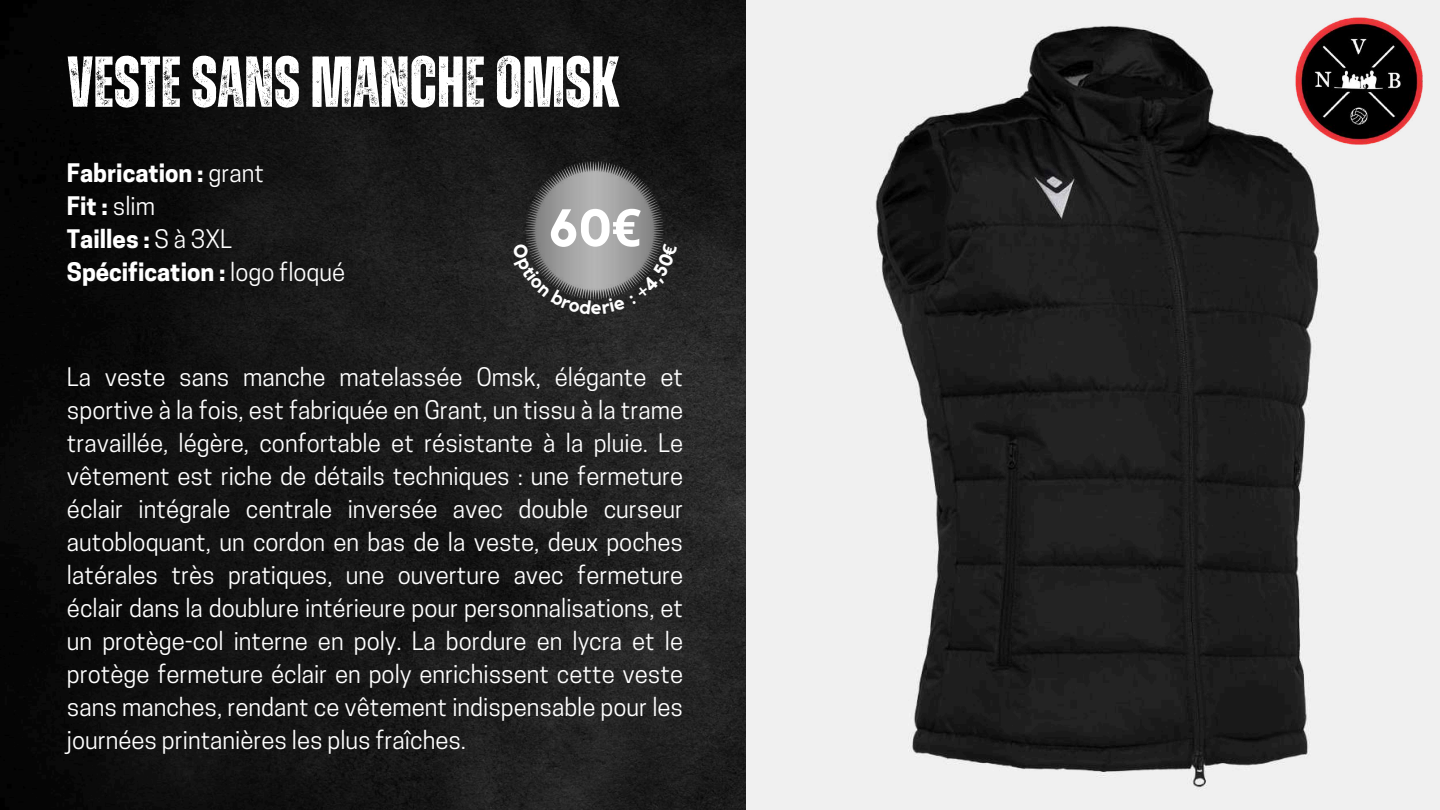
<style>
.page{position:relative;width:1440px;height:810px;background:#fff}
.page>*{position:absolute;margin:0;border:0;box-sizing:border-box;transform-origin:0 0}
.t1{font:700 72px "Zuume Rough";color:#fff}
.t2{font:700 52.1px "Kollektif";color:#fff}
.t3{font:24px/33px "Cooper Hewitt";color:#fff;text-align:justify}
.t4{font:700 24px/33px "Cooper Hewitt";color:#fff}
.s1{font-weight:400}
.s2{font-family:"Noto Sans"}
</style>
<div class="page">
<img style="left:0;top:0;width:747px;height:810px">
<img style="left:747px;top:0;width:693px;height:810px">
<img style="left:526px;top:161px;width:138px;height:82px">
<img style="left:1294px;top:16px;width:130px;height:130px">
<svg style="left:512px;top:243px;width:165px;height:71px;background:#585858"></svg>
<h1 class="t1" style="left:67px;top:49px;width:554px">VESTESANSMANCHEOMSK</h1>
<p class="t4" style="left:67px;top:159px;width:280px">Fabrication : <span class="s1">grant<br></span>Fit : <span class="s1">slim<br></span>Tailles : <span class="s1">S à 3XL<br></span>Spécification : <span class="s1">logo floqué</span></p>
<h2 class="t2" style="left:548px;top:204px;width:94px">60<span class="s2">€</span></h2>
<p class="t3" style="left:67px;top:363px;width:618px">La veste sans manche matelassée Omsk, élégante et sportive à la fois, est fabriquée en Grant, un tissu à la trame travaillée, légère, confortable et résistante à la pluie. Le vêtement est riche de détails techniques : une fermeture éclair intégrale centrale inversée avec double curseur autobloquant, un cordon en bas de la veste, deux poches latérales très pratiques, une ouverture avec fermeture éclair dans la doublure intérieure pour personnalisations, et un protège-col interne en poly. La bordure en lycra et le protège fermeture éclair en poly enrichissent cette veste sans manches, rendant ce vêtement indispensable pour les journées printanières les plus fraîches.</p>
</div>
